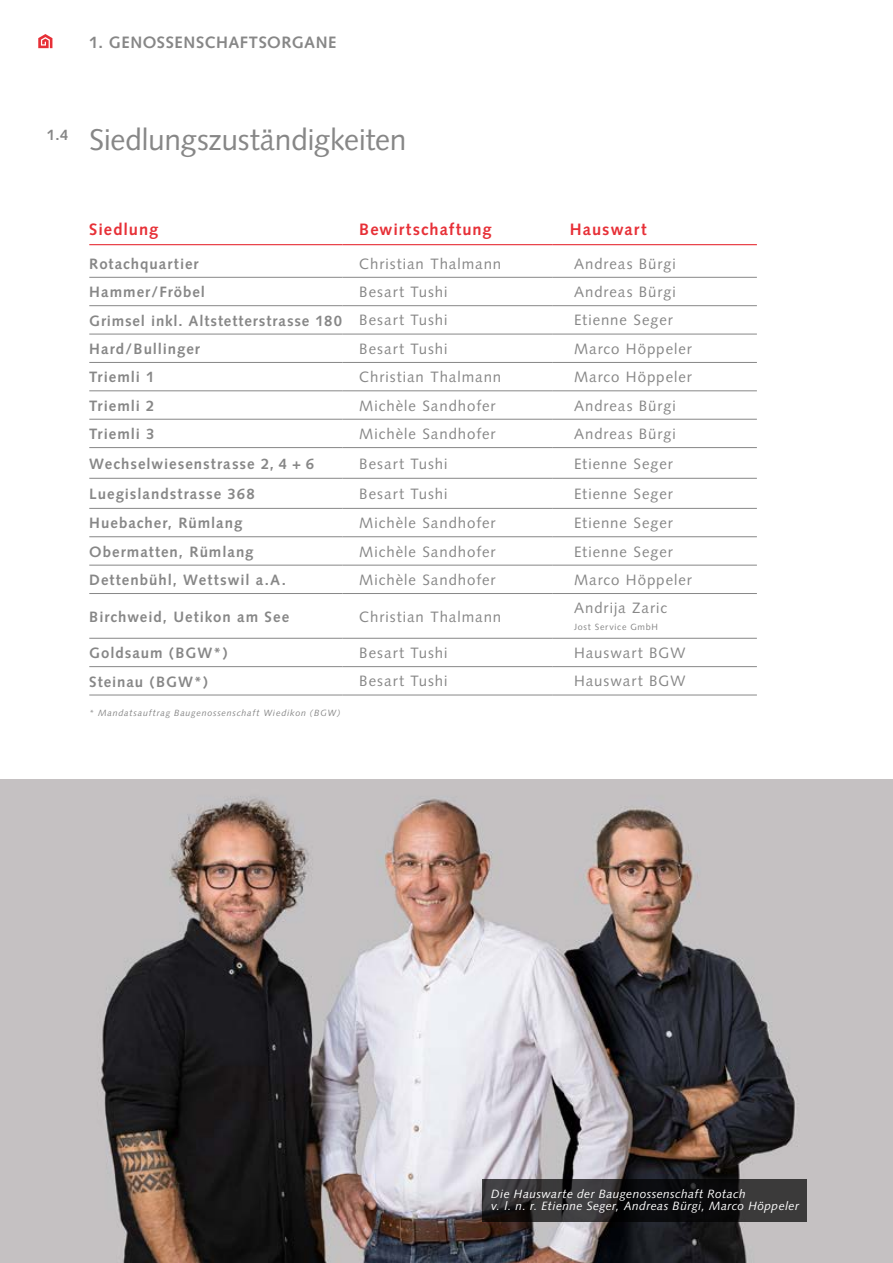
<style>
.page{position:relative;width:893px;height:1263px;background:#fff}
.page>*{position:absolute;margin:0;border:0;box-sizing:border-box;transform-origin:0 0}
.t1{font:30px "Syntax";letter-spacing:-.01em;color:#878787}
.t2{font:700 16.5px "Syntax";letter-spacing:.06em;color:#e73037}
.t3{font:700 16.5px "Syntax";letter-spacing:.03em;color:#878787}
.t4{font:15px "Syntax";letter-spacing:.06em;color:#878787}
.t5{font:700 15px "Syntax";letter-spacing:.065em;color:#878787}
.t6{font:italic 12px/12px "Syntax";letter-spacing:.03em;color:#fff}
.t7{font:italic 9px "Syntax";letter-spacing:.08em;color:#878787}
.t8{font:9px "Syntax";letter-spacing:.08em;color:#878787}
.s1{font-weight:400}
</style>
<div class="page">
<img style="left:0;top:780px;width:893px;height:483px">
<hr style="left:89px;top:244px;width:253px;height:1px;background:#e73037">
<hr style="left:342px;top:244px;width:211px;height:1px;background:#e73037">
<hr style="left:553px;top:244px;width:204px;height:1px;background:#e73037">
<hr style="left:89px;top:277px;width:253px;height:1px;background:#878787">
<hr style="left:342px;top:277px;width:211px;height:1px;background:#878787">
<hr style="left:553px;top:277px;width:204px;height:1px;background:#878787">
<hr style="left:89px;top:305px;width:253px;height:1px;background:#878787">
<hr style="left:342px;top:305px;width:211px;height:1px;background:#878787">
<hr style="left:553px;top:305px;width:204px;height:1px;background:#878787">
<hr style="left:89px;top:334px;width:253px;height:1px;background:#878787">
<hr style="left:342px;top:334px;width:211px;height:1px;background:#878787">
<hr style="left:553px;top:334px;width:204px;height:1px;background:#878787">
<hr style="left:89px;top:362px;width:253px;height:1px;background:#878787">
<hr style="left:342px;top:362px;width:211px;height:1px;background:#878787">
<hr style="left:553px;top:362px;width:204px;height:1px;background:#878787">
<hr style="left:89px;top:391px;width:253px;height:1px;background:#878787">
<hr style="left:342px;top:391px;width:211px;height:1px;background:#878787">
<hr style="left:553px;top:391px;width:204px;height:1px;background:#878787">
<hr style="left:89px;top:419px;width:253px;height:1px;background:#878787">
<hr style="left:342px;top:419px;width:211px;height:1px;background:#878787">
<hr style="left:553px;top:419px;width:204px;height:1px;background:#878787">
<hr style="left:89px;top:447px;width:253px;height:1px;background:#878787">
<hr style="left:342px;top:447px;width:211px;height:1px;background:#878787">
<hr style="left:553px;top:447px;width:204px;height:1px;background:#878787">
<hr style="left:89px;top:478px;width:253px;height:1px;background:#878787">
<hr style="left:342px;top:478px;width:211px;height:1px;background:#878787">
<hr style="left:553px;top:478px;width:204px;height:1px;background:#878787">
<hr style="left:89px;top:508px;width:253px;height:1px;background:#878787">
<hr style="left:342px;top:508px;width:211px;height:1px;background:#878787">
<hr style="left:553px;top:508px;width:204px;height:1px;background:#878787">
<hr style="left:89px;top:536px;width:253px;height:1px;background:#878787">
<hr style="left:342px;top:536px;width:211px;height:1px;background:#878787">
<hr style="left:553px;top:536px;width:204px;height:1px;background:#878787">
<hr style="left:89px;top:565px;width:253px;height:1px;background:#878787">
<hr style="left:342px;top:565px;width:211px;height:1px;background:#878787">
<hr style="left:553px;top:565px;width:204px;height:1px;background:#878787">
<hr style="left:89px;top:593px;width:253px;height:1px;background:#878787">
<hr style="left:342px;top:593px;width:211px;height:1px;background:#878787">
<hr style="left:553px;top:593px;width:204px;height:1px;background:#878787">
<hr style="left:89px;top:638px;width:253px;height:1px;background:#878787">
<hr style="left:342px;top:638px;width:211px;height:1px;background:#878787">
<hr style="left:553px;top:638px;width:204px;height:1px;background:#878787">
<hr style="left:89px;top:666px;width:253px;height:1px;background:#878787">
<hr style="left:342px;top:666px;width:211px;height:1px;background:#878787">
<hr style="left:553px;top:666px;width:204px;height:1px;background:#878787">
<hr style="left:89px;top:695px;width:253px;height:1px;background:#878787">
<hr style="left:342px;top:695px;width:211px;height:1px;background:#878787">
<hr style="left:553px;top:695px;width:204px;height:1px;background:#878787">
<svg style="left:38px;top:34px;width:14px;height:14px"></svg>
<svg style="left:482px;top:1179px;width:324px;height:42px;background:#252425"></svg>
<p class="t3" style="left:89px;top:33px;width:249px">1. GENOSSENSCHAFTSORGANE</p>
<p class="t5" style="left:47px;top:126px;width:23px">1.4</p>
<h1 class="t1" style="left:89px;top:122px;width:319px">Siedlungszuständigkeiten</h1>
<p class="t2" style="left:89px;top:220px;width:71px">Siedlung</p>
<p class="t2" style="left:359px;top:220px;width:134px">Bewirtschaftung</p>
<p class="t2" style="left:570px;top:220px;width:78px">Hauswart</p>
<p class="t5" style="left:89px;top:255px;width:111px">Rotachquartier</p>
<p class="t4" style="left:359px;top:255px;width:143px">Christian Thalmann</p>
<p class="t4" style="left:574px;top:255px;width:103px">Andreas Bürgi</p>
<p class="t5" style="left:89px;top:283px;width:117px">Hammer/Fröbel</p>
<p class="t4" style="left:359px;top:283px;width:90px">Besart Tushi</p>
<p class="t4" style="left:574px;top:283px;width:103px">Andreas Bürgi</p>
<p class="t5" style="left:89px;top:312px;width:360px">Grimsel inkl. Altstetterstrasse 180 <span class="s1">Besart Tushi</span></p>
<p class="t4" style="left:574px;top:311px;width:100px">Etienne Seger</p>
<p class="t5" style="left:89px;top:340px;width:112px">Hard/Bullinger</p>
<p class="t4" style="left:359px;top:340px;width:90px">Besart Tushi</p>
<p class="t4" style="left:574px;top:340px;width:119px">Marco Höppeler</p>
<p class="t5" style="left:89px;top:369px;width:67px">Triemli 1</p>
<p class="t4" style="left:359px;top:368px;width:143px">Christian Thalmann</p>
<p class="t4" style="left:574px;top:368px;width:119px">Marco Höppeler</p>
<p class="t5" style="left:89px;top:397px;width:67px">Triemli 2</p>
<p class="t4" style="left:359px;top:397px;width:138px">Michèle Sandhofer</p>
<p class="t4" style="left:574px;top:397px;width:103px">Andreas Bürgi</p>
<p class="t5" style="left:89px;top:425px;width:67px">Triemli 3</p>
<p class="t4" style="left:359px;top:425px;width:138px">Michèle Sandhofer</p>
<p class="t4" style="left:574px;top:425px;width:103px">Andreas Bürgi</p>
<p class="t5" style="left:89px;top:455px;width:226px">Wechselwiesenstrasse 2, 4 + 6</p>
<p class="t4" style="left:359px;top:454px;width:90px">Besart Tushi</p>
<p class="t4" style="left:574px;top:454px;width:100px">Etienne Seger</p>
<p class="t5" style="left:89px;top:485px;width:167px">Luegislandstrasse 368</p>
<p class="t4" style="left:359px;top:485px;width:90px">Besart Tushi</p>
<p class="t4" style="left:574px;top:485px;width:100px">Etienne Seger</p>
<p class="t5" style="left:89px;top:514px;width:155px">Huebacher, Rümlang</p>
<p class="t4" style="left:359px;top:514px;width:138px">Michèle Sandhofer</p>
<p class="t4" style="left:574px;top:514px;width:100px">Etienne Seger</p>
<p class="t5" style="left:89px;top:543px;width:166px">Obermatten, Rümlang</p>
<p class="t4" style="left:359px;top:542px;width:138px">Michèle Sandhofer</p>
<p class="t4" style="left:574px;top:542px;width:100px">Etienne Seger</p>
<p class="t5" style="left:89px;top:571px;width:198px">Dettenbühl, Wettswil a.A.</p>
<p class="t4" style="left:359px;top:571px;width:138px">Michèle Sandhofer</p>
<p class="t4" style="left:574px;top:571px;width:119px">Marco Höppeler</p>
<p class="t5" style="left:89px;top:608px;width:201px">Birchweid, Uetikon am See</p>
<p class="t4" style="left:359px;top:607px;width:143px">Christian Thalmann</p>
<p class="t4" style="left:574px;top:599px;width:95px">Andrija Zaric</p>
<p class="t8" style="left:574px;top:621px;width:86px">Jost Service GmbH</p>
<p class="t5" style="left:89px;top:644px;width:140px">Goldsaum (BGW*)</p>
<p class="t4" style="left:359px;top:644px;width:90px">Besart Tushi</p>
<p class="t4" style="left:574px;top:644px;width:113px">Hauswart BGW</p>
<p class="t5" style="left:89px;top:673px;width:120px">Steinau (BGW*)</p>
<p class="t4" style="left:359px;top:672px;width:90px">Besart Tushi</p>
<p class="t4" style="left:574px;top:672px;width:113px">Hauswart BGW</p>
<p class="t7" style="left:89px;top:707px;width:253px">* Mandatsauftrag Baugenossenschaft Wiedikon (BGW)</p>
<p class="t6" style="left:491px;top:1187px;width:309px">Die Hauswarte der Baugenossenschaft Rotach<br>v. l. n. r. Etienne Seger, Andreas Bürgi, Marco Höppeler</p>
</div>
